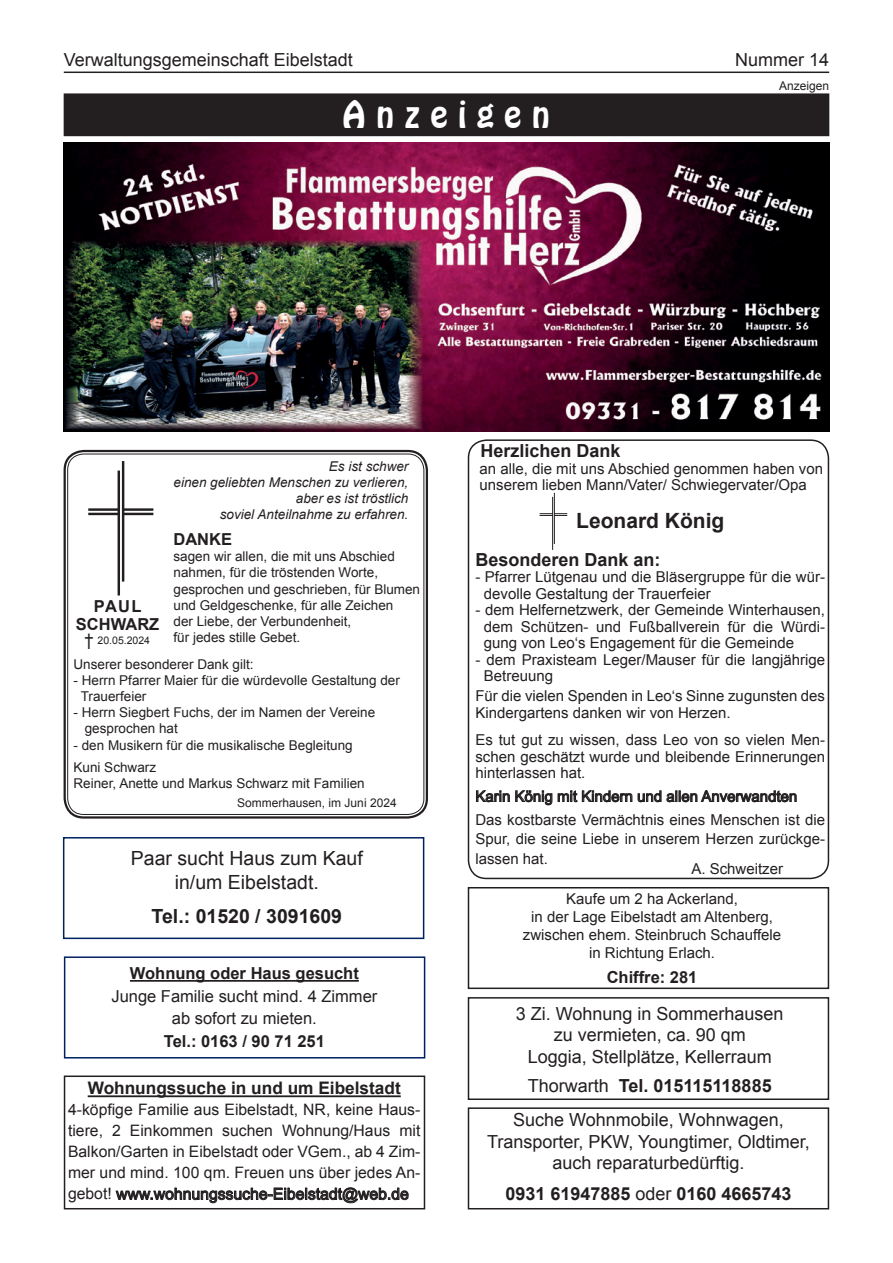
<style>
.page{position:relative;width:893px;height:1263px;background:#fff}
.page>*{position:absolute;margin:0;border:0;box-sizing:border-box;transform-origin:0 0}
.t1{font:36px "Hobo BT";color:#fff}
.t2{font:700 21px "Arial";color:#231f20}
.t3{font:19.5px/24px "Arial";color:#231f20;text-align:center}
.t4{font:700 19.5px "Arial";color:#231f20}
.t5{font:18px/21.6px "Arial";color:#231f20;text-align:center}
.t6{font:700 18px "Arial";color:#231f20}
.t7{font:700 17.25px "Arial";color:#231f20}
.t8{font:700 16.5px/18px "Arial";color:#231f20;text-align:center}
.t9{font:16.5px/22.5px "Arial";color:#231f20;text-align:center}
.t10{font:15.75px/21px "Arial";color:#231f20;text-align:justify}
.t11{font:15px/16.5px "Arial";color:#231f20}
.t12{font:13.5px/16.2px "Arial";color:#231f20}
.t13{font:italic 13.5px/16.2px "Arial";color:#231f20;text-align:right}
.t14{font:12px "Arial";color:#231f20}
.t15{font:10.5px "Arial";color:#231f20}
.s1{font-size:17.4px}
.s2{font-weight:400}
</style>
<div class="page">
<hr style="left:64px;top:72px;width:765px;height:1px;background:#231f20">
<div style="left:64px;top:94px;width:765px;height:42px;background:#231f20"></div>
<img style="left:64px;top:143px;width:765px;height:289px">
<hr style="left:88px;top:1095px;width:313px;height:2px;background:#231f20">
<svg style="left:116px;top:1188px;width:293px;height:15px"></svg>
<div style="left:64px;top:1075px;width:361px;height:134px;border:2px solid #231f20"></div>
<div style="left:468px;top:997px;width:361px;height:103px;border:2px solid #231f20"></div>
<div style="left:468px;top:887px;width:361px;height:102px;border:2px solid #231f20"></div>
<div style="left:468px;top:1107px;width:361px;height:102px;border:2px solid #231f20"></div>
<div style="left:64px;top:956px;width:361px;height:102px;border:2px solid #002060"></div>
<hr style="left:130px;top:980px;width:229px;height:2px;background:#231f20">
<div style="left:63px;top:837px;width:361px;height:102px;border:2px solid #002060"></div>
<div style="left:64px;top:450px;width:364px;height:368px;border:2px solid #231f20;border-radius:19px"></div>
<div style="left:67px;top:454px;width:357px;height:361px;border:1px solid #231f20;border-radius:16px"></div>
<hr style="left:122px;top:461px;width:2px;height:121px;background:#231f20">
<hr style="left:118px;top:470px;width:2px;height:125px;background:#231f20">
<hr style="left:122px;top:508px;width:31px;height:3px;background:#231f20">
<hr style="left:88px;top:508px;width:31px;height:3px;background:#231f20">
<hr style="left:122px;top:513px;width:31px;height:2px;background:#231f20">
<hr style="left:88px;top:513px;width:31px;height:2px;background:#231f20">
<div style="left:468px;top:439px;width:361px;height:440px;border:2px solid #231f20;border-radius:18px"></div>
<svg style="left:476px;top:790px;width:321px;height:15px"></svg>
<hr style="left:554px;top:493px;width:1px;height:51px;background:#231f20">
<hr style="left:552px;top:497px;width:1px;height:53px;background:#231f20">
<svg style="left:540px;top:513px;width:27px;height:3px"></svg>
<p class="t5" style="left:64px;top:49px;width:291px">Verwaltungsgemeinschaft Eibelstadt</p>
<p class="t5" style="left:735px;top:49px;width:96px">Nummer 14</p>
<p class="t14" style="left:779px;top:77px;width:52px">Anzeigen</p>
<h1 class="t1" style="left:342px;top:93px;width:210px">A n z e i g e n</h1>
<p class="t13" style="left:173px;top:458px;width:236px">Es ist schwer<br>einen geliebten Menschen zu verlieren, aber es ist tröstlich<br>soviel Anteilnahme zu erfahren.</p>
<p class="t8" style="left:173px;top:531px;width:60px">DANKE</p>
<p class="t12" style="left:173px;top:549px;width:248px">sagen wir allen, die mit uns Abschied nahmen, für die tröstenden Worte, gesprochen und geschrieben, für Blumen und Geldgeschenke, für alle Zeichen<br>der Liebe, der Verbundenheit,<br>für jedes stille Gebet.</p>
<p class="t12" style="left:74px;top:656px;width:182px">Unserer besonderer Dank gilt:</p>
<p class="t12" style="left:81px;top:672px;width:321px;text-indent:-7px">- Herrn Pfarrer Maier für die würdevolle Gestaltung der<br>Trauerfeier</p>
<p class="t12" style="left:85px;top:704px;width:292px;text-indent:-11px">- Herrn Siegbert Fuchs, der im Namen der Vereine gesprochen hat</p>
<p class="t12" style="left:74px;top:734px;width:281px;line-height:22.5px">- den Musikern für die musikalische Begleitung<br>Kuni Schwarz</p>
<p class="t12" style="left:74px;top:775px;width:293px">Reiner, Anette und Markus Schwarz mit Familien</p>
<p class="t14" style="left:237px;top:795px;width:161px">Sommerhausen, im Juni 2024</p>
<p class="t8" style="left:76px;top:598px;width:85px">PAUL<br>SCHWARZ</p>
<p class="t15" style="left:85px;top:634px;width:67px"><span class="s1">†</span> 20.05.2024</p>
<h3 class="t3" style="left:131px;top:846px;width:233px">Paar sucht Haus zum Kauf in/um Eibelstadt.</h3>
<h3 class="t4" style="left:152px;top:903px;width:192px">Tel.: 01520 / 3091609</h3>
<p class="t8" style="left:130px;top:965px;width:230px">Wohnung oder Haus gesucht</p>
<p class="t9" style="left:111px;top:985px;width:267px">Junge Familie sucht mind. 4 Zimmer ab sofort zu mieten.</p>
<p class="t8" style="left:164px;top:1032px;width:163px">Tel.: 0163 / 90 71 251</p>
<p class="t7" style="left:88px;top:1077px;width:315px">Wohnungssuche in und um Eibelstadt</p>
<p class="t10" style="left:68px;top:1099px;width:354px">4-köpfige Familie aus Eibelstadt, NR, keine Haus&shy;tiere, 2 Einkommen suchen Wohnung/Haus mit Balkon/Garten in Eibelstadt oder VGem., ab 4 Zim&shy;mer und mind. 100 qm. Freuen uns über jedes An&shy;gebot! www.wohnungssuche-Eibelstadt@web.de</p>
<p class="t6" style="left:480px;top:439px;width:142px">Herzlichen Dank</p>
<p class="t11" style="left:480px;top:460px;width:345px">an alle, die mit uns Abschied genommen haben von unserem lieben Mann/Vater/ Schwiegervater/Opa</p>
<h2 class="t2" style="left:576px;top:507px;width:150px">Leonard König</h2>
<p class="t6" style="left:475px;top:547px;width:187px">Besonderen Dank an:</p>
<p class="t11" style="left:484px;top:569px;width:343px;text-indent:-9px">- Pfarrer Lütgenau und die Bläsergruppe für die wür&shy;devolle Gestaltung der Trauerfeier</p>
<p class="t11" style="left:484px;top:602px;width:343px;text-align:justify;text-indent:-9px">- dem Helfernetzwerk, der Gemeinde Winterhausen, dem Schützen- und Fußballverein für die Würdi&shy;gung von Leo‘s Engagement für die Gemeinde</p>
<p class="t11" style="left:484px;top:651px;width:343px;text-indent:-9px">- dem Praxisteam Leger/Mauser für die langjährige<br>Betreuung</p>
<p class="t11" style="left:475px;top:688px;width:351px">Für die vielen Spenden in Leo‘s Sinne zugunsten des<br>Kindergartens danken wir von Herzen.</p>
<p class="t11" style="left:475px;top:732px;width:351px;text-align:justify">Es tut gut zu wissen, dass Leo von so vielen Men&shy;schen geschätzt wurde und bleibende Erinnerungen hinterlassen hat.</p>
<p class="t11" style="left:475px;top:785px;width:351px;line-height:23.1px">Karin König mit Kindern und allen Anverwandten<br>Das kostbarste Vermächtnis eines Menschen ist die</p>
<p class="t11" style="left:475px;top:829px;width:351px;line-height:19.5px">Spur, die seine Liebe in unserem Herzen zurückge&shy;lassen hat.</p>
<p class="t11" style="left:691px;top:861px;width:93px">A. Schweitzer</p>
<p class="t11" style="left:523px;top:890px;width:260px;line-height:18px;text-align:center">Kaufe um 2 ha Ackerland,<br>in der Lage Eibelstadt am Altenberg, zwischen ehem. Steinbruch Schauffele in Richtung Erlach.</p>
<p class="t8" style="left:607px;top:969px;width:92px">Chiffre: 281</p>
<p class="t5" style="left:516px;top:1002px;width:269px">3 Zi. Wohnung in Sommerhausen zu vermieten, ca. 90 qm<br>Loggia, Stellplätze, Kellerraum</p>
<p class="t6" style="left:528px;top:1073px;width:245px"><span class="s2">Thorwarth</span> Tel. 015115118885</p>
<p class="t5" style="left:487px;top:1109px;width:324px">Suche Wohnmobile, Wohnwagen,<br>Transporter, PKW, Youngtimer, Oldtimer, auch reparaturbedürftig.</p>
<p class="t6" style="left:505px;top:1182px;width:288px">0931 61947885 <span class="s2">oder</span> 0160 4665743</p>
</div>
